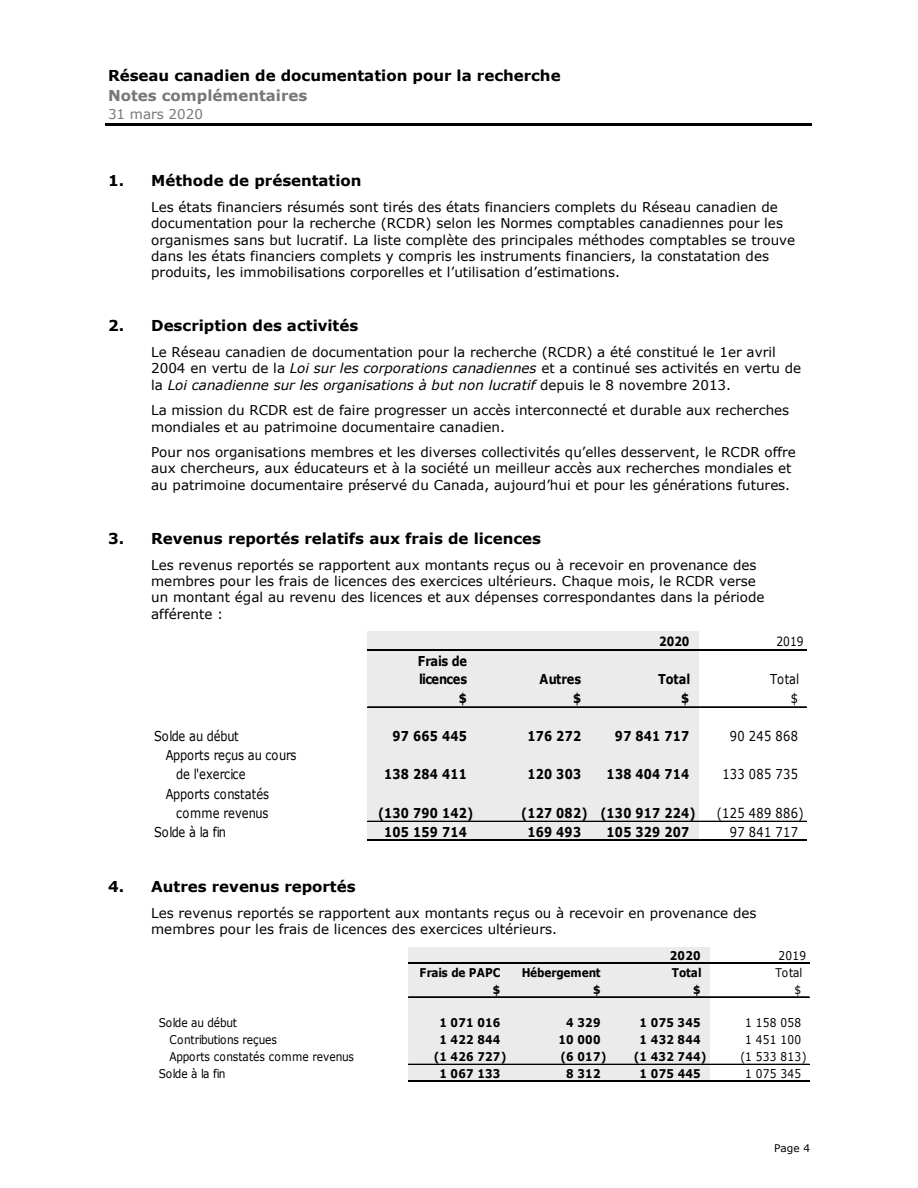
<style>
.page{position:relative;width:918px;height:1188px;background:#fff}
.page>*{position:absolute;margin:0;border:0;box-sizing:border-box;transform-origin:0 0}
.t1{font:700 15px "Verdana";color:#000}
.t2{font:700 15px "Verdana";color:#75787a}
.t3{font:700 13.65px "Verdana";letter-spacing:.02em;color:#000;scale:.84 1}
.t4{font:13.65px/19px "Verdana";letter-spacing:.005em;color:#000;scale:.84 1}
.t5{font:13.65px "Verdana";letter-spacing:.03em;color:#000;scale:.84 1}
.t6{font:700 13.65px/18.1px "Verdana";letter-spacing:-.035em;color:#000;scale:.84 1}
.t7{font:13.65px "Verdana";letter-spacing:-.025em;color:#000;scale:.84 1}
.t8{font:13.65px "Verdana";letter-spacing:-.02em;color:#000;scale:.84 1}
.t9{font:13.5px/16.4px "Verdana";color:#000}
.t10{font:13.5px "Verdana";color:#75787a}
.t11{font:700 12.75px "Verdana";color:#000;scale:.84 1}
.t12{font:12.75px "Verdana";color:#000;scale:.84 1}
.t13{font:700 12px "Verdana";letter-spacing:.02em;color:#000;scale:.88 1}
.t14{font:12px "Verdana";letter-spacing:.005em;color:#000;scale:.88 1}
.t15{font:12px "Verdana";letter-spacing:-.02em;color:#000;scale:.88 1}
.t16{font:700 12px "Verdana";color:#000;scale:.88 1}
.t17{font:700 12px "Verdana";letter-spacing:-.015em;color:#000;scale:.88 1}
.t18{font:10.5px "Verdana";color:#000}
.s1{font-style:italic}
</style>
<div class="page">
<hr style="left:106px;top:124px;width:706px;height:2px;background:#000">
<div style="left:367px;top:631px;width:332px;height:210px;background:#ebebeb"></div>
<hr style="left:367px;top:649px;width:440px;height:2px;background:#000">
<hr style="left:367px;top:707px;width:440px;height:1px;background:#000">
<hr style="left:367px;top:821px;width:440px;height:1px;background:#000">
<hr style="left:367px;top:839px;width:440px;height:2px;background:#000">
<div style="left:408px;top:947px;width:301px;height:135px;background:#ebebeb"></div>
<hr style="left:408px;top:962px;width:401px;height:2px;background:#000">
<hr style="left:408px;top:996px;width:401px;height:1px;background:#000">
<hr style="left:408px;top:997px;width:401px;height:1px;background:#000">
<hr style="left:408px;top:1064px;width:401px;height:1px;background:#000">
<hr style="left:408px;top:1080px;width:401px;height:2px;background:#000">
<p class="t1" style="left:108px;top:66px;width:454px">Réseau canadien de documentation pour la recherche</p>
<p class="t2" style="left:108px;top:86px;width:201px">Notes complémentaires</p>
<p class="t10" style="left:108px;top:106px;width:97px">31 mars 2020</p>
<p class="t1" style="left:108px;top:171px;width:255px">1. Méthode de présentation</p>
<p class="t9" style="left:151px;top:198px;width:646px">Les états financiers résumés sont tirés des états financiers complets du Réseau canadien de documentation pour la recherche (RCDR) selon les Normes comptables canadiennes pour les organismes sans but lucratif. La liste complète des principales méthodes comptables se trouve dans les états financiers complets y compris les instruments financiers, la constatation des produits, les immobilisations corporelles et l’utilisation d’estimations.</p>
<p class="t1" style="left:108px;top:316px;width:252px">2. Description des activités</p>
<p class="t9" style="left:151px;top:343px;width:651px">Le Réseau canadien de documentation pour la recherche (RCDR) a été constitué le 1er avril<br>2004 en vertu de la <span class="s1">Loi sur les corporations canadiennes</span> et a continué ses activités en vertu de la <span class="s1">Loi canadienne sur les organisations à but non lucratif</span> depuis le 8 novembre 2013.</p>
<p class="t9" style="left:151px;top:402px;width:640px">La mission du RCDR est de faire progresser un accès interconnecté et durable aux recherches mondiales et au patrimoine documentaire canadien.</p>
<p class="t9" style="left:151px;top:443px;width:646px">Pour nos organisations membres et les diverses collectivités qu’elles desservent, le RCDR offre aux chercheurs, aux éducateurs et à la société un meilleur accès aux recherches mondiales et au patrimoine documentaire préservé du Canada, aujourd’hui et pour les générations futures.</p>
<p class="t1" style="left:108px;top:529px;width:435px">3. Revenus reportés relatifs aux frais de licences</p>
<p class="t9" style="left:151px;top:556px;width:615px">Les revenus reportés se rapportent aux montants reçus ou à recevoir en provenance des membres pour les frais de licences des exercices ultérieurs. Chaque mois, le RCDR verse un montant égal au revenu des licences et aux dépenses correspondantes dans la période afférente :</p>
<p class="t11" style="left:659px;top:633px;width:38px">2020</p>
<p class="t12" style="left:776px;top:633px;width:34px">2019</p>
<p class="t6" style="left:418px;top:651px;width:60px">Frais de licences</p>
<p class="t3" style="left:540px;top:670px;width:51px">Autres</p>
<p class="t3" style="left:658px;top:670px;width:40px">Total</p>
<p class="t4" style="left:770px;top:669px;width:36px">Total</p>
<p class="t3" style="left:459px;top:690px;width:11px">$</p>
<p class="t3" style="left:573px;top:690px;width:11px">$</p>
<p class="t3" style="left:681px;top:690px;width:11px">$</p>
<p class="t4" style="left:791px;top:688px;width:10px">$</p>
<p class="t7" style="left:154px;top:728px;width:102px">Solde au début</p>
<p class="t3" style="left:393px;top:728px;width:90px">97 665 445</p>
<p class="t3" style="left:527px;top:728px;width:65px">176 272</p>
<p class="t3" style="left:615px;top:728px;width:90px">97 841 717</p>
<p class="t4" style="left:730px;top:726px;width:83px">90 245 868</p>
<p class="t4" style="left:176px;top:745px;width:145px;text-indent:-11px">Apports reçus au cours de l'exercice</p>
<p class="t3" style="left:384px;top:766px;width:100px">138 284 411</p>
<p class="t3" style="left:527px;top:766px;width:65px">120 303</p>
<p class="t3" style="left:607px;top:766px;width:100px">138 404 714</p>
<p class="t5" style="left:722px;top:766px;width:92px">133 085 735</p>
<p class="t4" style="left:166px;top:784px;width:125px;text-align:right">Apports constatés comme revenus</p>
<p class="t3" style="left:378px;top:804px;width:115px">(130 790 142)</p>
<p class="t3" style="left:521px;top:804px;width:209px">(127 082) (130 917 224)</p>
<p class="t5" style="left:717px;top:804px;width:105px">(125 489 886)</p>
<p class="t8" style="left:154px;top:823px;width:87px">Solde à la fin</p>
<p class="t3" style="left:384px;top:823px;width:100px">105 159 714</p>
<p class="t3" style="left:527px;top:823px;width:65px">169 493</p>
<p class="t3" style="left:607px;top:823px;width:100px">105 329 207</p>
<p class="t4" style="left:730px;top:822px;width:83px">97 841 717</p>
<p class="t1" style="left:108px;top:877px;width:249px">4. Autres revenus reportés</p>
<p class="t9" style="left:151px;top:904px;width:607px">Les revenus reportés se rapportent aux montants reçus ou à recevoir en provenance des membres pour les frais de licences des exercices ultérieurs.</p>
<p class="t13" style="left:670px;top:948px;width:36px">2020</p>
<p class="t14" style="left:778px;top:948px;width:33px">2019</p>
<p class="t16" style="left:420px;top:965px;width:94px">Frais de PAPC</p>
<p class="t17" style="left:522px;top:965px;width:91px">Hébergement</p>
<p class="t13" style="left:672px;top:965px;width:35px">Total</p>
<p class="t14" style="left:776px;top:965px;width:32px">Total</p>
<p class="t13" style="left:493px;top:982px;width:10px">$</p>
<p class="t13" style="left:593px;top:982px;width:10px">$</p>
<p class="t13" style="left:693px;top:982px;width:10px">$</p>
<p class="t14" style="left:795px;top:982px;width:9px">$</p>
<p class="t15" style="left:159px;top:1015px;width:90px">Solde au début</p>
<p class="t13" style="left:439px;top:1015px;width:71px">1 071 016</p>
<p class="t13" style="left:566px;top:1015px;width:40px">4 329</p>
<p class="t13" style="left:640px;top:1015px;width:71px">1 075 345</p>
<p class="t14" style="left:745px;top:1015px;width:65px">1 158 058</p>
<p class="t15" style="left:169px;top:1032px;width:124px">Contributions reçues</p>
<p class="t13" style="left:439px;top:1032px;width:71px">1 422 844</p>
<p class="t13" style="left:558px;top:1032px;width:49px">10 000</p>
<p class="t13" style="left:640px;top:1032px;width:71px">1 432 844</p>
<p class="t14" style="left:745px;top:1032px;width:65px">1 451 100</p>
<p class="t14" style="left:169px;top:1049px;width:211px">Apports constatés comme revenus</p>
<p class="t13" style="left:434px;top:1049px;width:84px">(1 426 727)</p>
<p class="t13" style="left:561px;top:1049px;width:54px">(6 017)</p>
<p class="t13" style="left:634px;top:1049px;width:84px">(1 432 744)</p>
<p class="t14" style="left:740px;top:1049px;width:77px">(1 533 813)</p>
<p class="t15" style="left:159px;top:1066px;width:77px">Solde à la fin</p>
<p class="t13" style="left:439px;top:1066px;width:71px">1 067 133</p>
<p class="t13" style="left:566px;top:1066px;width:40px">8 312</p>
<p class="t13" style="left:640px;top:1066px;width:71px">1 075 445</p>
<p class="t14" style="left:745px;top:1066px;width:65px">1 075 345</p>
<p class="t18" style="left:774px;top:1141px;width:37px">Page 4</p>
</div>
